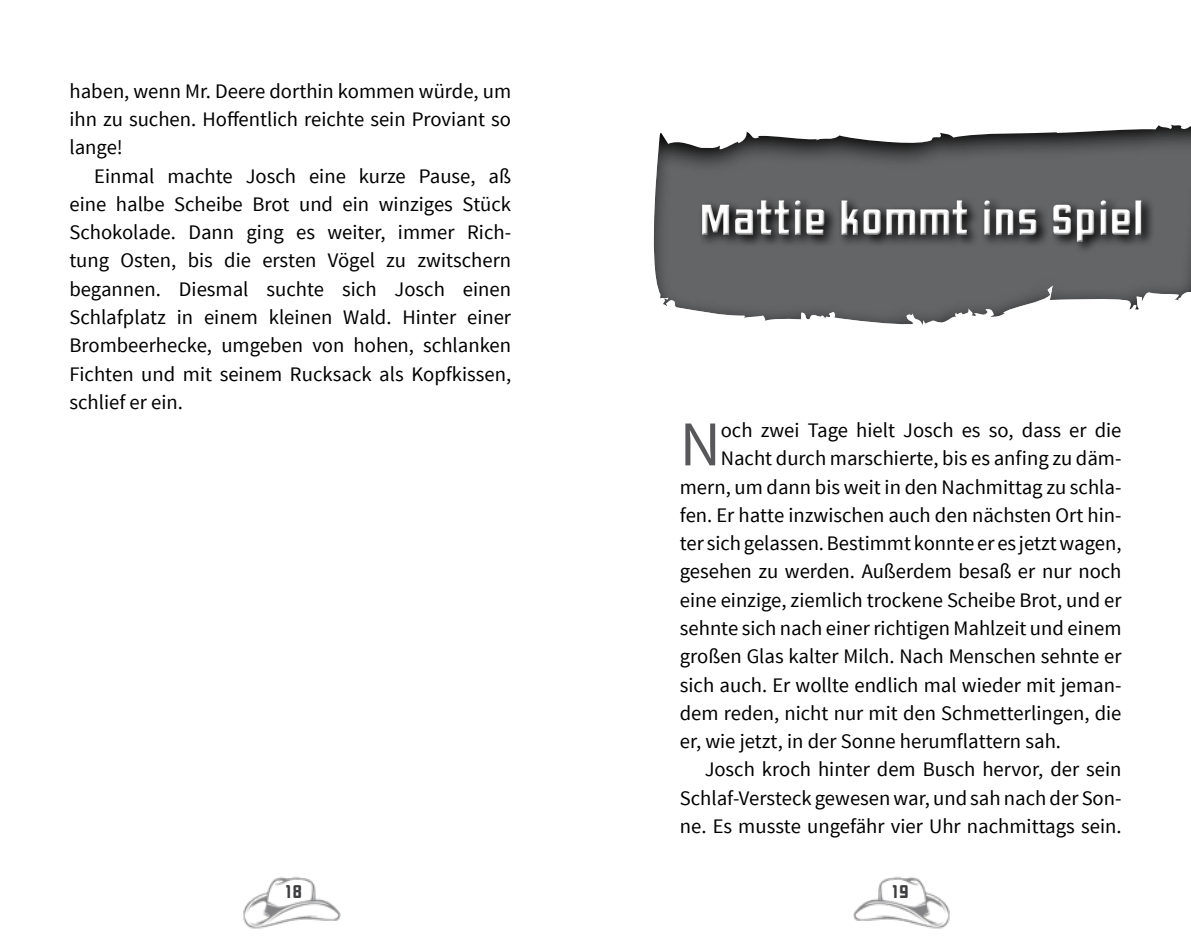
<style>
.page{position:relative;width:1191px;height:943px;background:#fff}
.page>*{position:absolute;margin:0;border:0;box-sizing:border-box;transform-origin:0 0}
.t1{font:63.7px "Source Sans Pro";color:#58585a}
.t2{font:47.25px "Liquorstore";color:#fff}
.t3{font:20.65px/28.2px "Source Sans Pro";color:#000;text-align:justify}
.t4{font:20.12px "Liquorstore";color:#3e3d40}
</style>
<div class="page">
<img style="left:853px;top:877px;width:97px;height:52px">
<img style="left:243px;top:877px;width:98px;height:52px">
<svg style="left:653px;top:124px;width:538px;height:201px;fill:#646567"></svg>
<div style="left:698px;top:196px;width:456px;height:59px;background:#646567"></div>
<div style="left:699px;top:198px;width:445px;height:45px;background:#646567"></div>
<div style="left:699px;top:199px;width:445px;height:46px;background:#000;opacity:.53"></div>
<p class="t3" style="left:69px;top:77px;width:443px">haben, wenn Mr. Deere dorthin kommen würde, um ihn zu suchen. Hoffentlich reichte sein Proviant so lange!</p>
<p class="t3" style="left:69px;top:162px;width:443px;text-indent:25px">Einmal machte Josch eine kurze Pause, aß eine halbe Scheibe Brot und ein winziges Stück Schokolade. Dann ging es weiter, immer Rich&shy;tung Osten, bis die ersten Vögel zu zwitschern begannen. Diesmal suchte sich Josch einen Schlafplatz in einem kleinen Wald. Hinter einer Brombeerhecke, umgeben von hohen, schlanken Fichten und mit seinem Rucksack als Kopfkissen, schlief er ein.</p>
<h2 class="t2" style="left:700px;top:192px;width:446px">Mattie kommt ins Spiel</h2>
<h1 class="t1" style="left:680px;top:404px;width:42px">N</h1>
<p class="t3" style="left:721px;top:416px;width:402px">och zwei Tage hielt Josch es so, dass er die</p>
<p class="t3" style="left:721px;top:445px;width:402px">Nacht durch marschierte, bis es anfing zu däm-</p>
<p class="t3" style="left:680px;top:473px;width:443px">mern, um dann bis weit in den Nachmittag zu schla-</p>
<p class="t3" style="left:680px;top:501px;width:443px">fen. Er hatte inzwischen auch den nächsten Ort hin-</p>
<p class="t3" style="left:680px;top:529px;width:443px">ter sich gelassen. Bestimmt konnte er es jetzt wagen,</p>
<p class="t3" style="left:680px;top:558px;width:443px">gesehen zu werden. Außerdem besaß er nur noch</p>
<p class="t3" style="left:680px;top:586px;width:443px">eine einzige, ziemlich trockene Scheibe Brot, und er</p>
<p class="t3" style="left:680px;top:614px;width:443px">sehnte sich nach einer richtigen Mahlzeit und einem</p>
<p class="t3" style="left:680px;top:642px;width:443px">großen Glas kalter Milch. Nach Menschen sehnte er</p>
<p class="t3" style="left:680px;top:671px;width:443px">sich auch. Er wollte endlich mal wieder mit jeman-</p>
<p class="t3" style="left:680px;top:699px;width:443px">dem reden, nicht nur mit den Schmetterlingen, die</p>
<p class="t3" style="left:680px;top:727px;width:383px">er, wie jetzt, in der Sonne herumflattern sah.</p>
<p class="t3" style="left:704px;top:755px;width:418px">Josch kroch hinter dem Busch hervor, der sein</p>
<p class="t3" style="left:680px;top:784px;width:443px">Schlaf-Versteck gewesen war, und sah nach der Son-</p>
<p class="t3" style="left:680px;top:812px;width:443px">ne. Es musste ungefähr vier Uhr nachmittags sein.</p>
<p class="t4" style="left:284px;top:879px;width:20px">18</p>
<p class="t4" style="left:891px;top:879px;width:20px">19</p>
</div>
